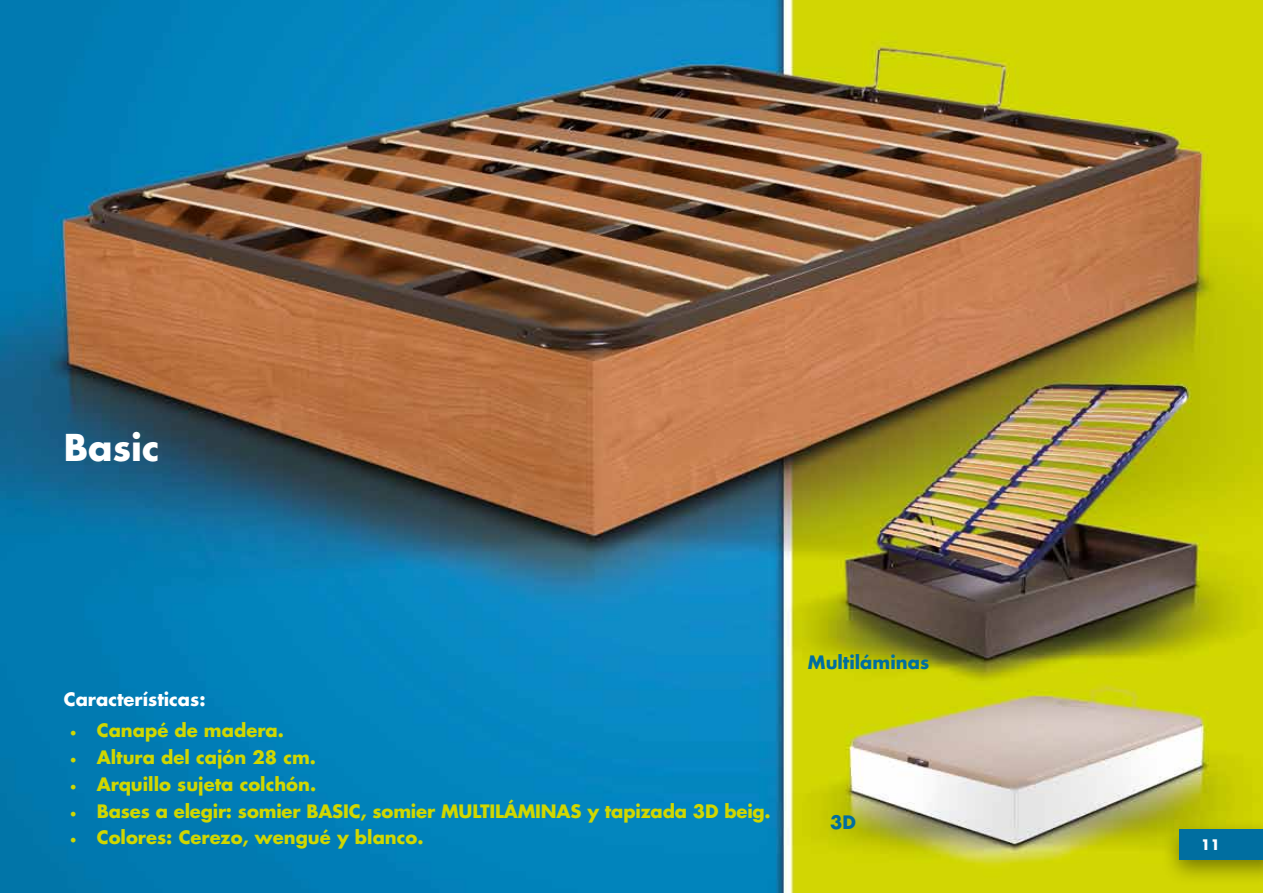
<style>
.page{position:relative;width:1263px;height:893px;background:#fff}
.page>*{position:absolute;margin:0;border:0;box-sizing:border-box;transform-origin:0 0}
.t1{font:700 36px "Futura Std";color:#fff}
.t2{font:700 18px "Futura Std";color:#d1d700}
.t3{font:700 18px "Futura Std";color:#fff}
.t4{font:700 18px "Futura Std";color:#006ea0}
.t5{font:700 14.1px "Futura Std";color:#fff}
.s1{font-family:"Minion Pro";font-weight:400}
</style>
<div class="page">
<img style="left:0;top:0;width:1263px;height:893px">
<div style="left:1161px;top:819px;width:102px;height:68px;background:#000;opacity:.43"></div>
<div style="left:1179px;top:829px;width:84px;height:30px;background:#006ea0"></div>
<h1 class="t1" style="left:64px;top:424px;width:97px">Basic</h1>
<p class="t3" style="left:64px;top:687px;width:143px">Características:</p>
<p class="t2" style="left:70px;top:718px;width:216px"><span class="s1">•</span> Canapé de madera.</p>
<p class="t2" style="left:70px;top:745px;width:248px"><span class="s1">•</span> Altura del cajón 28 cm.</p>
<p class="t2" style="left:70px;top:772px;width:248px"><span class="s1">•</span> Arquillo sujeta colchón.</p>
<p class="t2" style="left:70px;top:799px;width:702px"><span class="s1">•</span> Bases a elegir: somier BASIC, somier MULTILÁMINAS y tapizada 3D beig.</p>
<p class="t2" style="left:70px;top:826px;width:355px"><span class="s1">•</span> Colores: Cerezo, wengué y blanco.</p>
<p class="t4" style="left:808px;top:650px;width:123px">Multiláminas</p>
<p class="t4" style="left:830px;top:810px;width:26px">3D</p>
<p class="t5" style="left:1201px;top:835px;width:21px">11</p>
</div>
